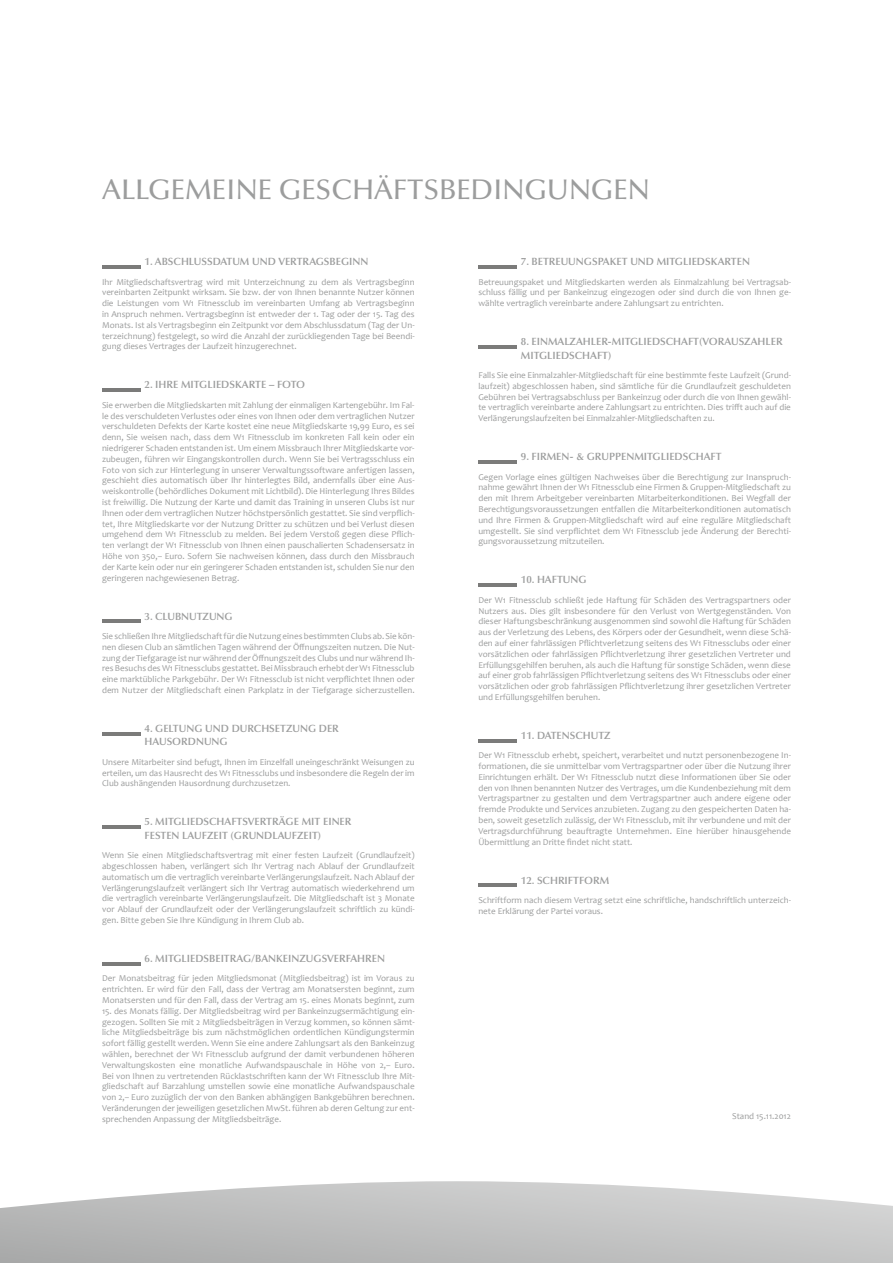
<style>
.page{position:relative;width:893px;height:1263px;background:#fff}
.page>*{position:absolute;margin:0;border:0;box-sizing:border-box;transform-origin:0 0}
.t1{font:500 28.5px "Optima";color:#9c9d9d}
.t2{font:600 10.5px/13.5px "Optima";color:#9c9d9d}
.t3{font:9px/10.8px "Candara";color:#9c9d9d;text-align:justify}
</style>
<div class="page">
<svg style="left:0;top:1181px;width:893px;height:82px"></svg>
<hr style="left:102px;top:265px;width:38px;height:3px;background:#7b7b7a">
<hr style="left:102px;top:388px;width:38px;height:4px;background:#7b7b7a">
<hr style="left:102px;top:620px;width:38px;height:3px;background:#7b7b7a">
<hr style="left:102px;top:732px;width:38px;height:3px;background:#7b7b7a">
<hr style="left:102px;top:825px;width:38px;height:3px;background:#7b7b7a">
<hr style="left:102px;top:962px;width:38px;height:3px;background:#7b7b7a">
<hr style="left:478px;top:265px;width:39px;height:3px;background:#7b7b7a">
<hr style="left:478px;top:345px;width:39px;height:3px;background:#7b7b7a">
<hr style="left:478px;top:460px;width:39px;height:3px;background:#7b7b7a">
<hr style="left:478px;top:583px;width:39px;height:4px;background:#7b7b7a">
<hr style="left:478px;top:739px;width:39px;height:3px;background:#7b7b7a">
<hr style="left:478px;top:884px;width:39px;height:3px;background:#7b7b7a">
<h1 class="t1" style="left:102px;top:174px;width:549px">ALLGEMEINE GESCHÄFTSBEDINGUNGEN</h1>
<p class="t2" style="left:145px;top:255px;width:225px">1. ABSCHLUSSDATUM UND VERTRAGSBEGINN</p>
<p class="t3" style="left:102px;top:276px;width:314px">Ihr Mitgliedschaftsvertrag wird mit Unterzeichnung zu dem als Vertragsbeginn vereinbarten Zeitpunkt wirksam. Sie bzw. der von Ihnen benannte Nutzer können die Leistungen vom W1 Fitnessclub im vereinbarten Umfang ab Vertragsbeginn in Anspruch nehmen. Vertragsbeginn ist entweder der 1. Tag oder der 15. Tag des Monats. Ist als Vertragsbeginn ein Zeitpunkt vor dem Abschlussdatum (Tag der Un&shy;terzeichnung) festgelegt, so wird die Anzahl der zurückliegenden Tage bei Beendi&shy;gung dieses Vertrages der Laufzeit hinzugerechnet.</p>
<p class="t2" style="left:145px;top:378px;width:162px">2. IHRE MITGLIEDSKARTE – FOTO</p>
<p class="t3" style="left:102px;top:399px;width:314px">Sie erwerben die Mitgliedskarten mit Zahlung der einmaligen Kartengebühr. Im Fal&shy;le des verschuldeten Verlustes oder eines von Ihnen oder dem vertraglichen Nutzer verschuldeten Defekts der Karte kostet eine neue Mitgliedskarte 19,99 Euro, es sei denn, Sie weisen nach, dass dem W1 Fitnessclub im konkreten Fall kein oder ein niedrigerer Schaden entstanden ist. Um einem Missbrauch Ihrer Mitgliedskarte vor&shy;zubeugen, führen wir Eingangskontrollen durch. Wenn Sie bei Vertragsschluss ein Foto von sich zur Hinterlegung in unserer Verwaltungssoftware anfertigen lassen, geschieht dies automatisch über Ihr hinterlegtes Bild, andernfalls über eine Aus&shy;weiskontrolle (behördliches Dokument mit Lichtbild). Die Hinterlegung Ihres Bildes ist freiwillig. Die Nutzung der Karte und damit das Training in unseren Clubs ist nur Ihnen oder dem vertraglichen Nutzer höchstpersönlich gestattet. Sie sind verpflich&shy;tet, Ihre Mitgliedskarte vor der Nutzung Dritter zu schützen und bei Verlust diesen umgehend dem W1 Fitnessclub zu melden. Bei jedem Verstoß gegen diese Pflich&shy;ten verlangt der W1 Fitnessclub von Ihnen einen pauschalierten Schadensersatz in Höhe von 350,– Euro. Sofern Sie nachweisen können, dass durch den Missbrauch der Karte kein oder nur ein geringerer Schaden entstanden ist, schulden Sie nur den geringeren nachgewiesenen Betrag.</p>
<p class="t2" style="left:145px;top:609px;width:90px">3. CLUBNUTZUNG</p>
<p class="t3" style="left:102px;top:630px;width:314px">Sie schließen Ihre Mitgliedschaft für die Nutzung eines bestimmten Clubs ab. Sie kön&shy;nen diesen Club an sämtlichen Tagen während der Öffnungszeiten nutzen. Die Nut&shy;zung der Tiefgarage ist nur während der Öffnungszeit des Clubs und nur während Ih&shy;res Besuchs des W1 Fitnessclubs gestattet. Bei Missbrauch erhebt der W1 Fitnessclub eine marktübliche Parkgebühr. Der W1 Fitnessclub ist nicht verpflichtet Ihnen oder dem Nutzer der Mitgliedschaft einen Parkplatz in der Tiefgarage sicherzustellen.</p>
<p class="t2" style="left:145px;top:722px;width:196px">4. GELTUNG UND DURCHSETZUNG DER<br>HAUSORDNUNG</p>
<p class="t3" style="left:102px;top:756px;width:314px">Unsere Mitarbeiter sind befugt, Ihnen im Einzelfall uneingeschränkt Weisungen zu erteilen, um das Hausrecht des W1 Fitnessclubs und insbesondere die Regeln der im Club aushängenden Hausordnung durchzusetzen.</p>
<p class="t2" style="left:145px;top:815px;width:208px">5. MITGLIEDSCHAFTSVERTRÄGE MIT EINER<br>FESTEN LAUFZEIT (GRUNDLAUFZEIT)</p>
<p class="t3" style="left:102px;top:850px;width:314px">Wenn Sie einen Mitgliedschaftsvertrag mit einer festen Laufzeit (Grundlaufzeit) abgeschlossen haben, verlängert sich Ihr Vertrag nach Ablauf der Grundlaufzeit automatisch um die vertraglich vereinbarte Verlängerungslaufzeit. Nach Ablauf der Verlängerungslaufzeit verlängert sich Ihr Vertrag automatisch wiederkehrend um die vertraglich vereinbarte Verlängerungslaufzeit. Die Mitgliedschaft ist 3 Monate vor Ablauf der Grundlaufzeit oder der Verlängerungslaufzeit schriftlich zu kündi&shy;gen. Bitte geben Sie Ihre Kündigung in Ihrem Club ab.</p>
<p class="t2" style="left:145px;top:952px;width:242px">6. MITGLIEDSBEITRAG/BANKEINZUGSVERFAHREN</p>
<p class="t3" style="left:102px;top:973px;width:314px">Der Monatsbeitrag für jeden Mitgliedsmonat (Mitgliedsbeitrag) ist im Voraus zu entrichten. Er wird für den Fall, dass der Vertrag am Monatsersten beginnt, zum Monatsersten und für den Fall, dass der Vertrag am 15. eines Monats beginnt, zum</p>
<p class="t3" style="left:102px;top:1005px;width:314px">15. des Monats fällig. Der Mitgliedsbeitrag wird per Bankeinzugsermächtigung ein&shy;gezogen. Sollten Sie mit 2 Mitgliedsbeiträgen in Verzug kommen, so können sämt&shy;liche Mitgliedsbeiträge bis zum nächstmöglichen ordentlichen Kündigungstermin sofort fällig gestellt werden. Wenn Sie eine andere Zahlungsart als den Bankeinzug wählen, berechnet der W1 Fitnessclub aufgrund der damit verbundenen höheren Verwaltungskosten eine monatliche Aufwandspauschale in Höhe von 2,– Euro.<br>Bei von Ihnen zu vertretenden Rücklastschriften kann der W1 Fitnessclub Ihre Mit&shy;gliedschaft auf Barzahlung umstellen sowie eine monatliche Aufwandspauschale von 2,– Euro zuzüglich der von den Banken abhängigen Bankgebühren berechnen.<br>Veränderungen der jeweiligen gesetzlichen MwSt. führen ab deren Geltung zur ent&shy;sprechenden Anpassung der Mitgliedsbeiträge.</p>
<p class="t2" style="left:521px;top:255px;width:231px">7. BETREUUNGSPAKET UND MITGLIEDSKARTEN</p>
<p class="t3" style="left:478px;top:276px;width:314px">Betreuungspaket und Mitgliedskarten werden als Einmalzahlung bei Vertragsab&shy;schluss fällig und per Bankeinzug eingezogen oder sind durch die von Ihnen ge&shy;wählte vertraglich vereinbarte andere Zahlungsart zu entrichten.</p>
<p class="t2" style="left:521px;top:335px;width:263px">8. EINMALZAHLER-MITGLIEDSCHAFT(VORAUSZAHLER<br>MITGLIEDSCHAFT)</p>
<p class="t3" style="left:478px;top:370px;width:314px">Falls Sie eine Einmalzahler-Mitgliedschaft für eine bestimmte feste Laufzeit (Grund&shy;laufzeit) abgeschlossen haben, sind sämtliche für die Grundlaufzeit geschuldeten Gebühren bei Vertragsabschluss per Bankeinzug oder durch die von Ihnen gewähl&shy;te vertraglich vereinbarte andere Zahlungsart zu entrichten. Dies trifft auch auf die Verlängerungslaufzeiten bei Einmalzahler-Mitgliedschaften zu.</p>
<p class="t2" style="left:521px;top:450px;width:202px">9. FIRMEN- &amp; GRUPPENMITGLIEDSCHAFT</p>
<p class="t3" style="left:478px;top:471px;width:314px">Gegen Vorlage eines gültigen Nachweises über die Berechtigung zur Inanspruch&shy;nahme gewährt Ihnen der W1 Fitnessclub eine Firmen &amp; Gruppen-Mitgliedschaft zu den mit Ihrem Arbeitgeber vereinbarten Mitarbeiterkonditionen. Bei Wegfall der Berechtigungsvoraussetzungen entfallen die Mitarbeiterkonditionen automatisch und Ihre Firmen &amp; Gruppen-Mitgliedschaft wird auf eine reguläre Mitgliedschaft umgestellt. Sie sind verpflichtet dem W1 Fitnessclub jede Änderung der Berechti&shy;gungsvoraussetzung mitzuteilen.</p>
<p class="t2" style="left:521px;top:573px;width:67px">10. HAFTUNG</p>
<p class="t3" style="left:478px;top:594px;width:314px">Der W1 Fitnessclub schließt jede Haftung für Schäden des Vertragspartners oder Nutzers aus. Dies gilt insbesondere für den Verlust von Wertgegenständen. Von dieser Haftungsbeschränkung ausgenommen sind sowohl die Haftung für Schäden aus der Verletzung des Lebens, des Körpers oder der Gesundheit, wenn diese Schä&shy;den auf einer fahrlässigen Pflichtverletzung seitens des W1 Fitnessclubs oder einer vorsätzlichen oder fahrlässigen Pflichtverletzung ihrer gesetzlichen Vertreter und Erfüllungsgehilfen beruhen, als auch die Haftung für sonstige Schäden, wenn diese auf einer grob fahrlässigen Pflichtverletzung seitens des W1 Fitnessclubs oder einer vorsätzlichen oder grob fahrlässigen Pflichtverletzung ihrer gesetzlichen Vertreter und Erfüllungsgehilfen beruhen.</p>
<p class="t2" style="left:521px;top:729px;width:91px">11. DATENSCHUTZ</p>
<p class="t3" style="left:478px;top:750px;width:314px">Der W1 Fitnessclub erhebt, speichert, verarbeitet und nutzt personenbezogene In&shy;formationen, die sie unmittelbar vom Vertragspartner oder über die Nutzung ihrer Einrichtungen erhält. Der W1 Fitnessclub nutzt diese Informationen über Sie oder den von Ihnen benannten Nutzer des Vertrages, um die Kundenbeziehung mit dem Vertragspartner zu gestalten und dem Vertragspartner auch andere eigene oder fremde Produkte und Services anzubieten. Zugang zu den gespeicherten Daten ha&shy;ben, soweit gesetzlich zulässig, der W1 Fitnessclub, mit ihr verbundene und mit der Vertragsdurchführung beauftragte Unternehmen. Eine hierüber hinausgehende Übermittlung an Dritte findet nicht statt.</p>
<p class="t2" style="left:521px;top:873px;width:90px">12. SCHRIFTFORM</p>
<p class="t3" style="left:478px;top:894px;width:314px">Schriftform nach diesem Vertrag setzt eine schriftliche, handschriftlich unterzeich&shy;nete Erklärung der Partei voraus.</p>
<p class="t3" style="left:732px;top:1110px;width:60px">Stand 15.11.2012</p>
</div>
